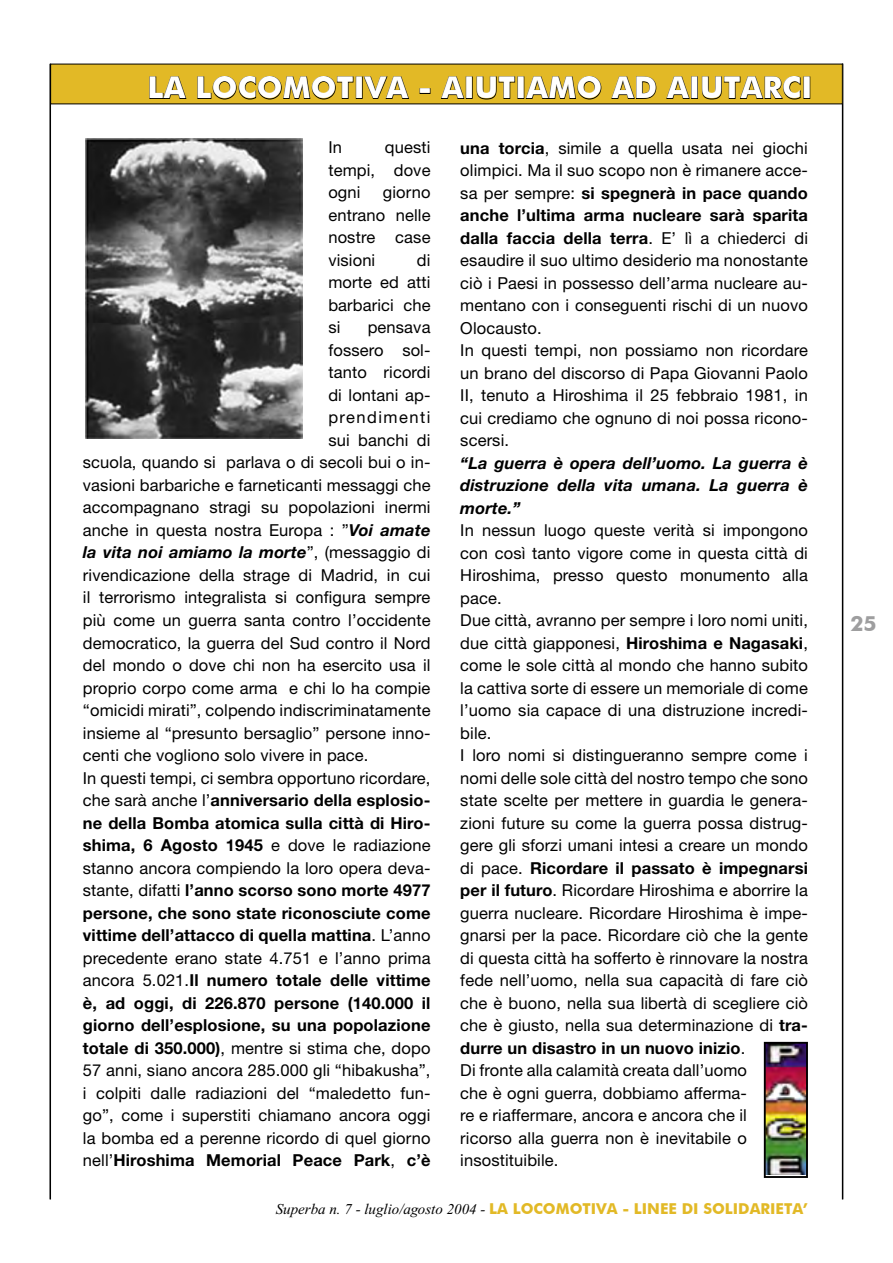
<style>
.page{position:relative;width:893px;height:1263px;background:#fff}
.page>*{position:absolute;margin:0;border:0;box-sizing:border-box;transform-origin:0 0}
.t1{font:700 30px "Futura BT";letter-spacing:.01em;color:#fff}
.t2{font:700 21px "Futura BT";color:#9e9e9f}
.t3{font:16.5px/22.5px "Helvetica Neue";letter-spacing:.01em;color:#000;text-align:justify}
.t4{font:700 16.5px "Helvetica Neue";letter-spacing:.01em;color:#000}
.t5{font:italic 700 16.5px "Helvetica Neue";letter-spacing:.01em;color:#000}
.t6{font:16.5px "Helvetica Neue";letter-spacing:.09em;color:#000}
.t7{font:700 15px "Futura BT";color:#e2b926}
.s1{font-weight:700;font-style:italic}
.s2{font-weight:400;font-style:normal}
.s3{font-weight:400}
.s4{font-weight:700}
.s5{font-family:"Times New Roman";font-weight:400;font-style:italic;color:#000}
</style>
<div class="page">
<svg style="left:842px;top:104px;width:1px;height:1095px"></svg>
<svg style="left:50px;top:104px;width:1px;height:1095px"></svg>
<div style="left:51px;top:64px;width:791px;height:40px;background:#e2b926"></div>
<svg style="left:149px;top:76px;width:38px;height:23px"></svg>
<svg style="left:197px;top:76px;width:157px;height:29px"></svg>
<div style="left:356px;top:77px;width:7px;height:22px;border:1px solid #000"></div>
<svg style="left:363px;top:76px;width:46px;height:23px"></svg>
<div style="left:420px;top:88px;width:10px;height:6px;border:1px solid #000"></div>
<svg style="left:441px;top:76px;width:24px;height:23px"></svg>
<div style="left:466px;top:77px;width:7px;height:22px;border:1px solid #000"></div>
<svg style="left:476px;top:76px;width:39px;height:24px"></svg>
<svg style="left:525px;top:76px;width:77px;height:29px"></svg>
<svg style="left:611px;top:76px;width:46px;height:23px"></svg>
<svg style="left:666px;top:76px;width:24px;height:23px"></svg>
<div style="left:691px;top:77px;width:7px;height:22px;border:1px solid #000"></div>
<svg style="left:702px;top:76px;width:99px;height:24px"></svg>
<img style="left:767px;top:1045px;width:38px;height:130px">
<div style="left:764px;top:1042px;width:44px;height:136px;border:2px solid #000"></div>
<img style="left:85px;top:138px;width:218px;height:300px">
<p class="t1" style="left:148px;top:70px;width:666px">LA LOCOMOTIVA - AIUTIAMO AD AIUTARCI</p>
<p class="t3" style="left:328px;top:136px;width:104px;text-indent:57px">questi tempi, dove ogni</p>
<p class="t3" style="left:328px;top:136px;width:15px">In</p>
<p class="t3" style="left:328px;top:181px;width:104px;text-indent:54px">giorno entrano nelle nostre case visioni</p>
<p class="t3" style="left:328px;top:248px;width:104px;text-indent:89px">di morte ed atti barbarici che si</p>
<p class="t3" style="left:368px;top:316px;width:64px">pensava</p>
<p class="t3" style="left:328px;top:338px;width:104px">fossero sol-</p>
<p class="t3" style="left:328px;top:361px;width:104px">tanto ricordi</p>
<p class="t3" style="left:328px;top:384px;width:104px">di lontani ap-</p>
<p class="t6" style="left:328px;top:408px;width:104px">prendimenti</p>
<p class="t3" style="left:328px;top:429px;width:104px">sui banchi di</p>
<p class="t3" style="left:83px;top:451px;width:349px">scuola, quando si parlava o di secoli bui o in-</p>
<p class="t3" style="left:83px;top:474px;width:349px">vasioni barbariche e farneticanti messaggi che</p>
<p class="t3" style="left:83px;top:496px;width:349px">accompagnano stragi su popolazioni inermi</p>
<p class="t3" style="left:83px;top:519px;width:349px">anche in questa nostra Europa : ”<span class="s1">Voi amate</span></p>
<p class="t5" style="left:83px;top:542px;width:349px">la vita noi amiamo la morte<span class="s2">”, (messaggio di</span></p>
<p class="t3" style="left:83px;top:564px;width:349px">rivendicazione della strage di Madrid, in cui</p>
<p class="t3" style="left:83px;top:586px;width:349px">il terrorismo integralista si configura sempre</p>
<p class="t3" style="left:83px;top:609px;width:349px">più come un guerra santa contro l’occidente</p>
<p class="t3" style="left:83px;top:631px;width:349px">democratico, la guerra del Sud contro il Nord</p>
<p class="t3" style="left:83px;top:654px;width:349px">del mondo o dove chi non ha esercito usa il</p>
<p class="t3" style="left:83px;top:676px;width:349px">proprio corpo come arma e chi lo ha compie</p>
<p class="t3" style="left:83px;top:699px;width:349px">“omicidi mirati”, colpendo indiscriminatamente</p>
<p class="t3" style="left:83px;top:721px;width:349px">insieme al “presunto bersaglio” persone inno-</p>
<p class="t3" style="left:83px;top:744px;width:287px">centi che vogliono solo vivere in pace.</p>
<p class="t3" style="left:83px;top:766px;width:349px">In questi tempi, ci sembra opportuno ricordare,</p>
<p class="t4" style="left:83px;top:790px;width:349px"><span class="s3">che sarà anche l’</span>anniversario della esplosio-</p>
<p class="t4" style="left:83px;top:812px;width:349px">ne della Bomba atomica sulla città di Hiro-</p>
<p class="t4" style="left:83px;top:835px;width:349px">shima, 6 Agosto 1945 <span class="s3">e dove le radiazione</span></p>
<p class="t3" style="left:83px;top:856px;width:349px">stanno ancora compiendo la loro opera deva-</p>
<p class="t4" style="left:83px;top:880px;width:349px"><span class="s3">stante, difatti</span> l’anno scorso sono morte 4977</p>
<p class="t4" style="left:83px;top:902px;width:349px">persone, che sono state riconosciute come</p>
<p class="t4" style="left:83px;top:925px;width:349px">vittime dell’attacco di quella mattina<span class="s3">. L’anno</span></p>
<p class="t3" style="left:83px;top:946px;width:349px">precedente erano state 4.751 e l’anno prima</p>
<p class="t4" style="left:83px;top:970px;width:349px"><span class="s3">ancora 5.021.</span>Il numero totale delle vittime</p>
<p class="t4" style="left:83px;top:992px;width:349px">è, ad oggi, di 226.870 persone (140.000 il</p>
<p class="t4" style="left:83px;top:1015px;width:349px">giorno dell’esplosione, su una popolazione</p>
<p class="t3" style="left:83px;top:1036px;width:349px"><span class="s4">totale di 350.000)</span>, mentre si stima che, dopo</p>
<p class="t3" style="left:83px;top:1059px;width:349px">57 anni, siano ancora 285.000 gli “hibakusha”,</p>
<p class="t3" style="left:83px;top:1081px;width:349px">i colpiti dalle radiazioni del “maledetto fun-</p>
<p class="t3" style="left:83px;top:1104px;width:349px">go”, come i superstiti chiamano ancora oggi</p>
<p class="t3" style="left:83px;top:1126px;width:349px">la bomba ed a perenne ricordo di quel giorno</p>
<p class="t4" style="left:83px;top:1150px;width:349px"><span class="s3">nell’</span>Hiroshima Memorial Peace Park<span class="s3">,</span> c’è</p>
<p class="t3" style="left:460px;top:136px;width:349px;text-align:left"><span class="s4">una torcia</span>, simile a quella usata nei giochi olimpici. Ma il suo scopo non è rimanere acce&shy;sa per sempre: <span class="s4">si spegnerà in pace quando anche l’ultima arma nucleare sarà sparita dalla faccia della terra</span>. E’ lì a chiederci di esaudire il suo ultimo desiderio ma nonostante ciò i Paesi in possesso dell’arma nucleare au&shy;mentano con i conseguenti rischi di un nuovo Olocausto.<br>In questi tempi, non possiamo non ricordare un brano del discorso di Papa Giovanni Paolo II, tenuto a Hiroshima il 25 febbraio 1981, in cui crediamo che ognuno di noi possa ricono&shy;scersi.<br><span class="s1">“La guerra è opera dell’uomo. La guerra è distruzione della vita umana. La guerra è morte.”<br></span>In nessun luogo queste verità si impongono con così tanto vigore come in questa città di Hiroshima, presso questo monumento alla pace.<br>Due città, avranno per sempre i loro nomi uniti, due città giapponesi, <span class="s4">Hiroshima e Nagasaki</span>, come le sole città al mondo che hanno subito la cattiva sorte di essere un memoriale di come l’uomo sia capace di una distruzione incredi&shy;bile.<br>I loro nomi si distingueranno sempre come i nomi delle sole città del nostro tempo che sono state scelte per mettere in guardia le genera&shy;zioni future su come la guerra possa distrug&shy;gere gli sforzi umani intesi a creare un mondo di pace. <span class="s4">Ricordare il passato è impegnarsi per il futuro</span>. Ricordare Hiroshima e aborrire la guerra nucleare. Ricordare Hiroshima è impe&shy;gnarsi per la pace. Ricordare ciò che la gente di questa città ha sofferto è rinnovare la nostra fede nell’uomo, nella sua capacità di fare ciò che è buono, nella sua libertà di scegliere ciò che è giusto, nella sua determinazione di <span class="s4">tra&shy;durre un disastro in un nuovo inizio</span>.<br>Di fronte alla calamità creata dall’uomo<br>che è ogni guerra, dobbiamo afferma-<br>re e riaffermare, ancora e ancora che il<br>ricorso alla guerra non è inevitabile o insostituibile.</p>
<p class="t7" style="left:276px;top:1199px;width:534px"><span class="s5">Superba n. 7 - luglio/agosto 2004 -</span> LA LOCOMOTIVA - LINEE DI SOLIDARIETA’</p>
<p class="t2" style="left:850px;top:611px;width:28px">25</p>
</div>
